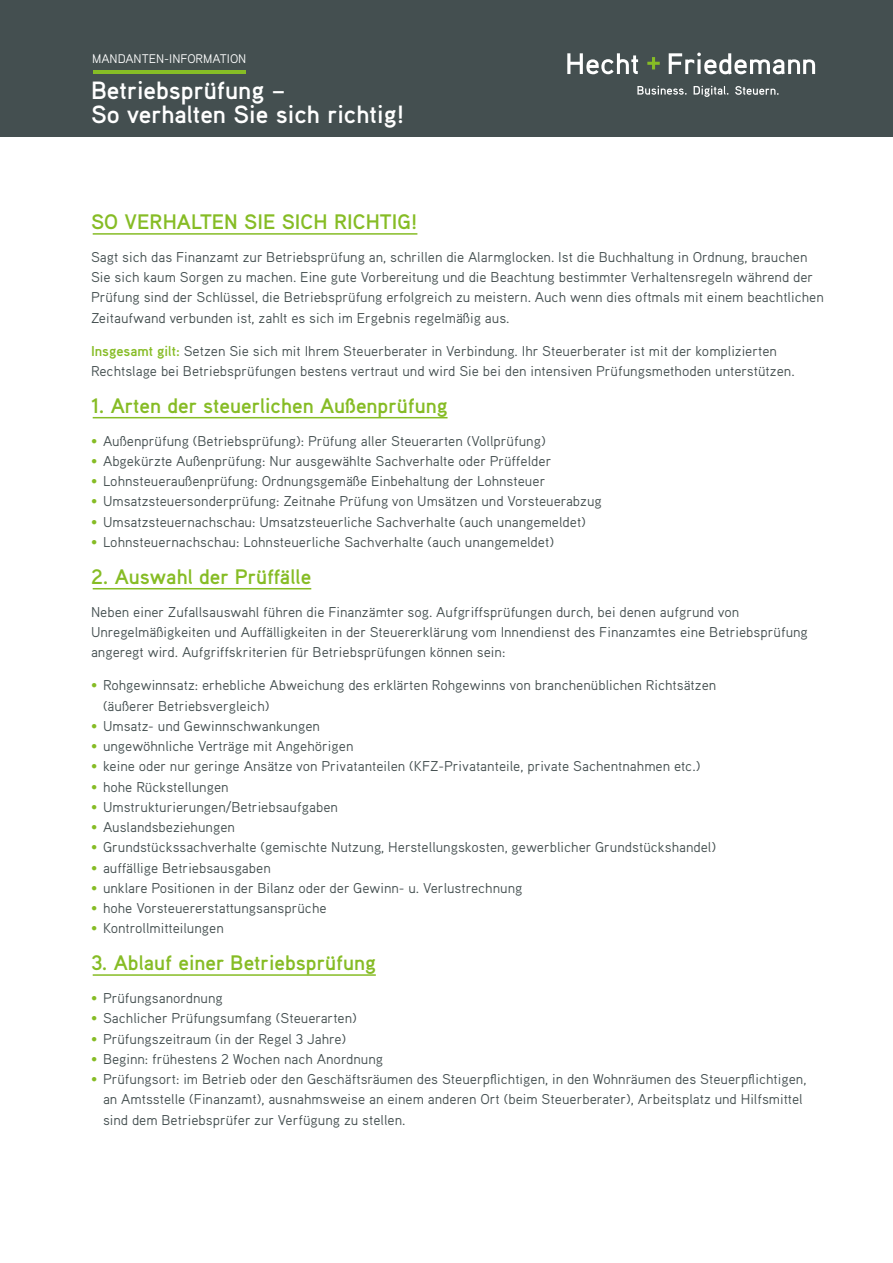
<style>
.page{position:relative;width:893px;height:1263px;background:#fff}
.page>*{position:absolute;margin:0;border:0;box-sizing:border-box;transform-origin:0 0}
.t1{font:700 25.05px/24px "Aaux Pro OT";color:#fff}
.t2{font:700 21px "Aaux Pro OT";color:#86bc25}
.t3{font:14.25px/20.2px "Aaux Pro OT";color:#444f50}
.t4{font:12.45px "Aaux Pro OT";color:#fff}
.s1{font-weight:700;color:#86bc25}
.s2{color:#86bc25}
</style>
<div class="page">
<div style="left:0;top:0;width:893px;height:136px;background:#444f50"></div>
<svg style="left:567px;top:53px;width:71px;height:21px"></svg>
<svg style="left:669px;top:53px;width:146px;height:21px"></svg>
<svg style="left:647px;top:57px;width:13px;height:12px"></svg>
<svg style="left:637px;top:86px;width:50px;height:9px"></svg>
<svg style="left:694px;top:86px;width:34px;height:11px"></svg>
<svg style="left:735px;top:86px;width:44px;height:9px"></svg>
<hr style="left:93px;top:71px;width:153px;height:3px;background:#86bc25">
<hr style="left:93px;top:233px;width:324px;height:2px;background:#86bc25">
<hr style="left:93px;top:417px;width:355px;height:1px;background:#86bc25">
<hr style="left:93px;top:588px;width:218px;height:1px;background:#86bc25">
<hr style="left:93px;top:974px;width:283px;height:2px;background:#86bc25">
<p class="t4" style="left:92px;top:51px;width:156px">MANDANTEN-INFORMATION</p>
<h1 class="t1" style="left:91px;top:78px;width:315px">Betriebsprüfung –<br>So verhalten Sie sich richtig!</h1>
<h2 class="t2" style="left:91px;top:208px;width:328px">SO VERHALTEN SIE SICH RICHTIG!</h2>
<p class="t3" style="left:91px;top:246px;width:734px">Sagt sich das Finanzamt zur Betriebsprüfung an, schrillen die Alarmglocken. Ist die Buchhaltung in Ordnung, brauchen Sie sich kaum Sorgen zu machen. Eine gute Vorbereitung und die Beachtung bestimmter Verhaltensregeln während der Prüfung sind der Schlüssel, die Betriebsprüfung erfolgreich zu meistern. Auch wenn dies oftmals mit einem beachtlichen Zeitaufwand verbunden ist, zahlt es sich im Ergebnis regelmäßig aus.</p>
<p class="t3" style="left:91px;top:340px;width:705px"><span class="s1">Insgesamt gilt:</span> Setzen Sie sich mit Ihrem Steuerberater in Verbindung. Ihr Steuerberater ist mit der komplizierten<br>Rechtslage bei Betriebsprüfungen bestens vertraut und wird Sie bei den intensiven Prüfungsmethoden unterstützen.</p>
<h2 class="t2" style="left:91px;top:392px;width:358px">1. Arten der steuerlichen Außenprüfung</h2>
<p class="t3" style="left:91px;top:430px;width:456px"><span class="s2">•</span> Außenprüfung (Betriebsprüfung): Prüfung aller Steuerarten (Vollprüfung)</p>
<p class="t3" style="left:91px;top:450px;width:462px"><span class="s2">•</span> Abgekürzte Außenprüfung: Nur ausgewählte Sachverhalte oder Prüffelder</p>
<p class="t3" style="left:91px;top:471px;width:456px"><span class="s2">•</span> Lohnsteueraußenprüfung: Ordnungsgemäße Einbehaltung der Lohnsteuer</p>
<p class="t3" style="left:91px;top:491px;width:512px"><span class="s2">•</span> Umsatzsteuersonderprüfung: Zeitnahe Prüfung von Umsätzen und Vorsteuerabzug</p>
<p class="t3" style="left:91px;top:511px;width:496px"><span class="s2">•</span> Umsatzsteuernachschau: Umsatzsteuerliche Sachverhalte (auch unangemeldet)</p>
<p class="t3" style="left:91px;top:531px;width:464px"><span class="s2">•</span> Lohnsteuernachschau: Lohnsteuerliche Sachverhalte (auch unangemeldet)</p>
<h2 class="t2" style="left:91px;top:563px;width:222px">2. Auswahl der Prüffälle</h2>
<p class="t3" style="left:91px;top:601px;width:718px">Neben einer Zufallsauswahl führen die Finanzämter sog. Aufgriffsprüfungen durch, bei denen aufgrund von<br>Unregelmäßigkeiten und Auffälligkeiten in der Steuererklärung vom Innendienst des Finanzamtes eine Betriebsprüfung angeregt wird. Aufgriffskriterien für Betriebsprüfungen können sein:</p>
<p class="t3" style="left:103px;top:675px;width:615px;text-indent:-12px"><span class="s2">•</span> Rohgewinnsatz: erhebliche Abweichung des erklärten Rohgewinns von branchenüblichen Richtsätzen (äußerer Betriebsvergleich)</p>
<p class="t3" style="left:91px;top:715px;width:230px"><span class="s2">•</span> Umsatz- und Gewinnschwankungen</p>
<p class="t3" style="left:91px;top:735px;width:264px"><span class="s2">•</span> ungewöhnliche Verträge mit Angehörigen</p>
<p class="t3" style="left:91px;top:756px;width:611px"><span class="s2">•</span> keine oder nur geringe Ansätze von Privatanteilen (KFZ-Privatanteile, private Sachentnahmen etc.)</p>
<p class="t3" style="left:91px;top:776px;width:139px"><span class="s2">•</span> hohe Rückstellungen</p>
<p class="t3" style="left:91px;top:796px;width:248px"><span class="s2">•</span> Umstrukturierungen/Betriebsaufgaben</p>
<p class="t3" style="left:91px;top:816px;width:145px"><span class="s2">•</span> Auslandsbeziehungen</p>
<p class="t3" style="left:91px;top:837px;width:627px"><span class="s2">•</span> Grundstückssachverhalte (gemischte Nutzung, Herstellungskosten, gewerblicher Grundstückshandel)</p>
<p class="t3" style="left:91px;top:857px;width:181px"><span class="s2">•</span> auffällige Betriebsausgaben</p>
<p class="t3" style="left:91px;top:877px;width:433px"><span class="s2">•</span> unklare Positionen in der Bilanz oder der Gewinn- u. Verlustrechnung</p>
<p class="t3" style="left:91px;top:897px;width:237px"><span class="s2">•</span> hohe Vorsteuererstattungsansprüche</p>
<p class="t3" style="left:91px;top:918px;width:134px"><span class="s2">•</span> Kontrollmitteilungen</p>
<h2 class="t2" style="left:91px;top:949px;width:286px">3. Ablauf einer Betriebsprüfung</h2>
<p class="t3" style="left:91px;top:987px;width:133px"><span class="s2">•</span> Prüfungsanordnung</p>
<p class="t3" style="left:91px;top:1008px;width:267px"><span class="s2">•</span> Sachlicher Prüfungsumfang (Steuerarten)</p>
<p class="t3" style="left:91px;top:1028px;width:257px"><span class="s2">•</span> Prüfungszeitraum (in der Regel 3 Jahre)</p>
<p class="t3" style="left:91px;top:1048px;width:294px"><span class="s2">•</span> Beginn: frühestens 2 Wochen nach Anordnung</p>
<p class="t3" style="left:103px;top:1068px;width:705px;text-indent:-12px"><span class="s2">•</span> Prüfungsort: im Betrieb oder den Geschäftsräumen des Steuerpflichtigen, in den Wohnräumen des Steuerpflichtigen, an Amtsstelle (Finanzamt), ausnahmsweise an einem anderen Ort (beim Steuerberater), Arbeitsplatz und Hilfsmittel sind dem Betriebsprüfer zur Verfügung zu stellen.</p>
</div>
